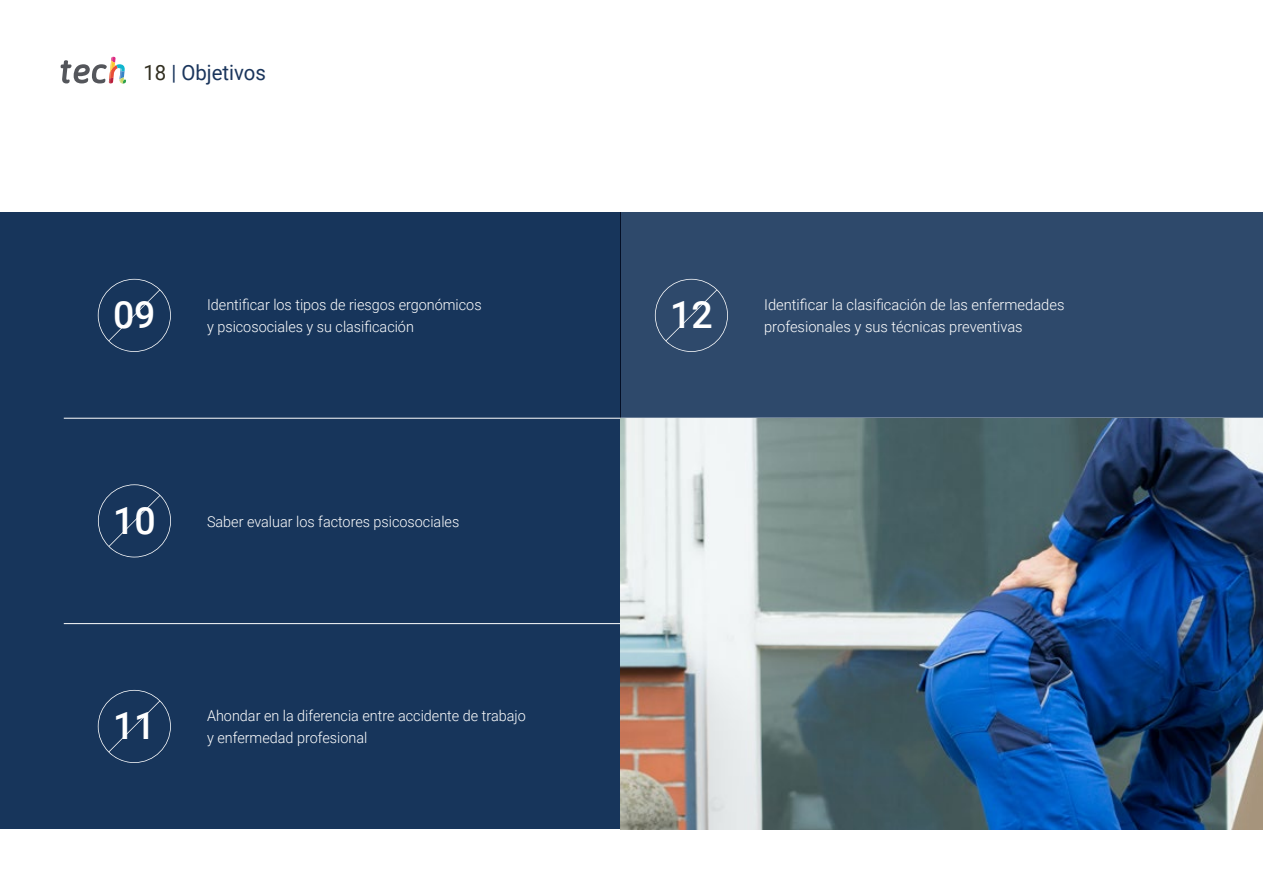
<style>
.page{position:relative;width:1263px;height:893px;background:#fff}
.page>*{position:absolute;margin:0;border:0;box-sizing:border-box;transform-origin:0 0}
.t1{font:500 37.5px "Roboto";color:#fff}
.t2{font:21px "Roboto";color:#1a355c}
.t3{font:300 15px/22.5px "Roboto";color:#fff;scale:.96 1}
.t4{font:300 15px/22.5px "Roboto";color:#fff}
.s1{color:#312e20}
</style>
<div class="page">
<svg style="left:61px;top:57px;width:65px;height:27px"></svg>
<div style="left:0;top:213px;width:621px;height:616px;background:#17355b"></div>
<div style="left:621px;top:213px;width:642px;height:616px;background:#2e496b"></div>
<svg style="left:98px;top:279px;width:73px;height:73px"></svg>
<svg style="left:98px;top:484px;width:73px;height:73px"></svg>
<svg style="left:98px;top:690px;width:73px;height:73px"></svg>
<svg style="left:655px;top:279px;width:73px;height:73px"></svg>
<hr style="left:64px;top:418px;width:1199px;height:1px;background:#fff">
<hr style="left:64px;top:623px;width:1199px;height:1px;background:#fff">
<img style="left:621px;top:418px;width:642px;height:411px">
<h2 class="t2" style="left:144px;top:57px;width:124px"><span class="s1">18</span> | Objetivos</h2>
<h1 class="t1" style="left:113px;top:288px;width:44px">09</h1>
<p class="t3" style="left:207px;top:293px;width:287px">Identificar los tipos de riesgos ergonómicos</p>
<p class="t3" style="left:207px;top:315px;width:217px">y psicosociales y su clasificación</p>
<h1 class="t1" style="left:113px;top:494px;width:44px">10</h1>
<p class="t3" style="left:207px;top:509px;width:264px">Saber evaluar los factores psicosociales</p>
<h1 class="t1" style="left:113px;top:699px;width:44px">11</h1>
<p class="t3" style="left:207px;top:704px;width:333px">Ahondar en la diferencia entre accidente de trabajo y enfermedad profesional</p>
<h1 class="t1" style="left:670px;top:288px;width:44px">12</h1>
<p class="t4" style="left:764px;top:293px;width:302px">Identificar la clasificación de las enfermedades profesionales y sus técnicas preventivas</p>
</div>
